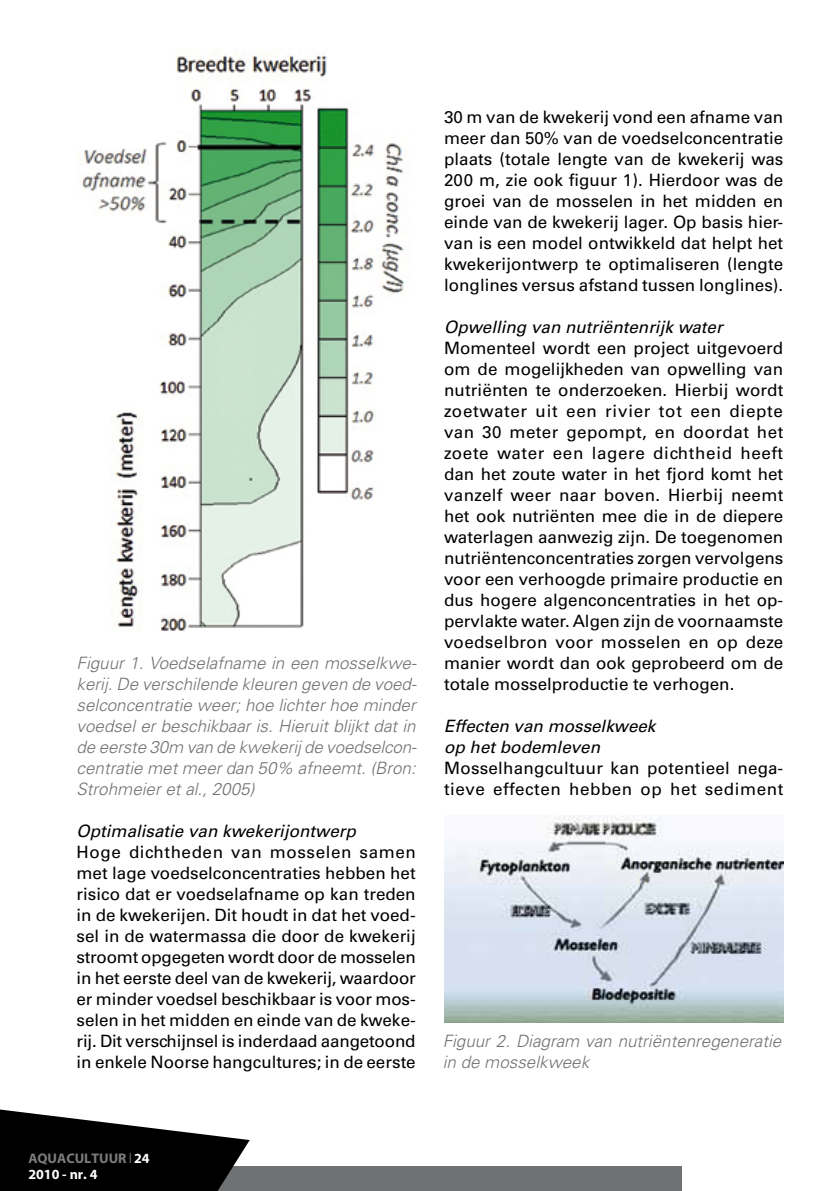
<style>
.page{position:relative;width:840px;height:1191px;background:#fff}
.page>*{position:absolute;margin:0;border:0;box-sizing:border-box;transform-origin:0 0}
.t1{font:17px/21px "Univers";color:#000;text-align:justify}
.t2{font:italic 300 17px/21px "Univers";color:#707172;text-align:justify}
.t3{font:italic 17px/21px "Univers";color:#000}
.t4{font:700 14px/16px "Myriad";color:#7b7c7e}
.s1{color:#fff}
</style>
<div class="page">
<div style="left:0;top:1166px;width:680px;height:25px;background:#707172"></div>
<svg style="left:0;top:1109px;width:249px;height:82px"></svg>
<div style="left:22px;top:1146px;width:142px;height:45px;background:#000"></div>
<img style="left:78px;top:51px;width:327px;height:580px">
<img style="left:444px;top:816px;width:338px;height:206px">
<p class="t2" style="left:76px;top:652px;width:341px">Figuur 1. Voedselafname in een mosselkwe&shy;kerij. De verschilende kleuren geven de voed&shy;selconcentratie weer; hoe lichter hoe minder voedsel er beschikbaar is. Hieruit blijkt dat in de eerste 30m van de kwekerij de voedselcon&shy;centratie met meer dan 50% afneemt. (Bron:<br>Strohmeier et al., 2005)</p>
<p class="t3" style="left:76px;top:820px;width:281px">Optimalisatie van kwekerijontwerp</p>
<p class="t1" style="left:76px;top:841px;width:340px">Hoge dichtheden van mosselen samen met lage voedselconcentraties hebben het risico dat er voedselafname op kan treden in de kwekerijen. Dit houdt in dat het voed&shy;sel in de watermassa die door de kwekerij stroomt opgegeten wordt door de mosselen in het eerste deel van de kwekerij, waardoor er minder voedsel beschikbaar is voor mos&shy;selen in het midden en einde van de kweke&shy;rij. Dit verschijnsel is inderdaad aangetoond in enkele Noorse hangcultures; in de eerste</p>
<p class="t1" style="left:444px;top:106px;width:340px">30 m van de kwekerij vond een afname van meer dan 50% van de voedselconcentratie plaats (totale lengte van de kwekerij was 200 m, zie ook figuur 1). Hierdoor was de groei van de mosselen in het midden en einde van de kwekerij lager. Op basis hier&shy;van is een model ontwikkeld dat helpt het kwekerijontwerp te optimaliseren (lengte longlines versus afstand tussen longlines).</p>
<p class="t3" style="left:444px;top:316px;width:280px">Opwelling van nutriëntenrijk water</p>
<p class="t1" style="left:444px;top:337px;width:341px">Momenteel wordt een project uitgevoerd om de mogelijkheden van opwelling van nutriënten te onderzoeken. Hierbij wordt zoetwater uit een rivier tot een diepte van 30 meter gepompt, en doordat het zoete water een lagere dichtheid heeft dan het zoute water in het fjord komt het vanzelf weer naar boven. Hierbij neemt het ook nutriënten mee die in de diepere waterlagen aanwezig zijn. De toegenomen nutriëntenconcentraties zorgen vervolgens voor een verhoogde primaire productie en dus hogere algenconcentraties in het op&shy;pervlakte water. Algen zijn de voornaamste voedselbron voor mosselen en op deze manier wordt dan ook geprobeerd om de totale mosselproductie te verhogen.</p>
<p class="t3" style="left:444px;top:715px;width:213px">Effecten van mosselkweek op het bodemleven</p>
<p class="t1" style="left:444px;top:757px;width:340px">Mosselhangcultuur kan potentieel nega&shy;tieve effecten hebben op het sediment</p>
<p class="t2" style="left:442px;top:1030px;width:340px">Figuur 2. Diagram van nutriëntenregeneratie in de mosselkweek</p>
<p class="t4" style="left:28px;top:1151px;width:123px">AQUACULTUUR ❘ <span class="s1">24<br>2010 - NR. 4</span></p>
</div>
